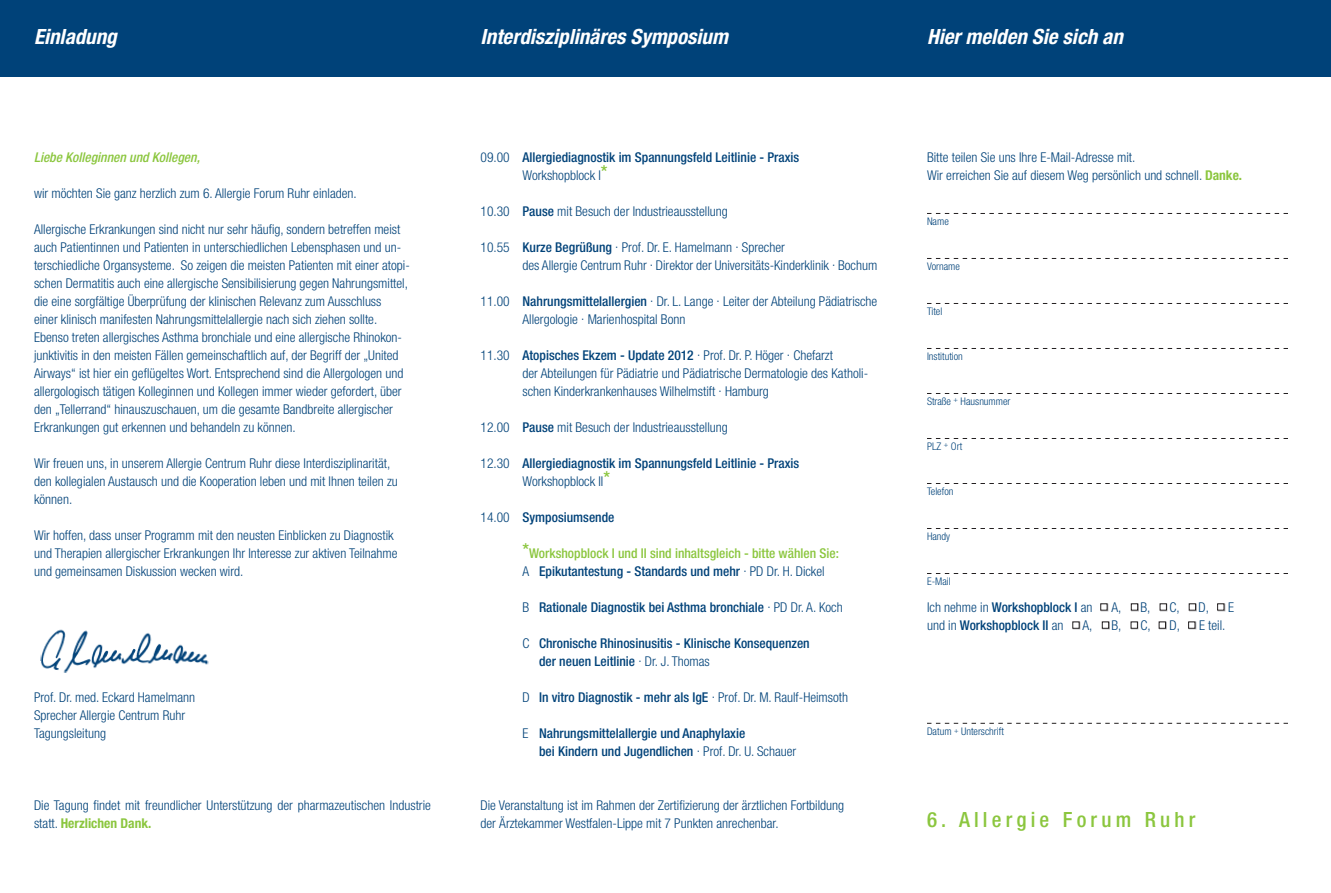
<style>
.page{position:relative;width:1331px;height:893px;background:#fff}
.page>*{position:absolute;margin:0;border:0;box-sizing:border-box;transform-origin:0 0}
.t1{font:italic 700 condensed 21px "Helvetica Neue";color:#fff}
.t2{font:500 condensed 21px "Helvetica Neue";letter-spacing:.2em;color:#8bc63e}
.t3{font:300 condensed 13.5px/18px "Helvetica Neue";color:#004279}
.t4{font:500 condensed 13.5px/18px "Helvetica Neue";color:#004279}
.t5{font:500 condensed 13.5px/18px "Helvetica Neue";color:#8bc63e}
.t6{font:italic 500 condensed 13.5px "Helvetica Neue";color:#8bc63e}
.t7{font:300 condensed 10.5px "Helvetica Neue";color:#004279}
.s1{font-weight:700;color:#8bc63e}
.s2{font-weight:300}
.s3{font-size:18px;color:#8bc63e}
.s4{font-weight:500}
.s5{font-size:18px}
.s6{font-weight:300;color:#004279}
.s7{color:#004279}
</style>
<div class="page">
<div style="left:0;top:0;width:1331px;height:77px;background:#004279"></div>
<img style="left:40px;top:629px;width:169px;height:44px">
<svg style="left:927px;top:213px;width:361px;height:1px"></svg>
<svg style="left:927px;top:258px;width:361px;height:1px"></svg>
<svg style="left:927px;top:303px;width:361px;height:1px"></svg>
<svg style="left:927px;top:348px;width:361px;height:1px"></svg>
<svg style="left:927px;top:393px;width:361px;height:1px"></svg>
<svg style="left:927px;top:438px;width:361px;height:1px"></svg>
<svg style="left:927px;top:483px;width:361px;height:1px"></svg>
<svg style="left:927px;top:528px;width:361px;height:1px"></svg>
<svg style="left:927px;top:573px;width:361px;height:1px"></svg>
<svg style="left:927px;top:723px;width:361px;height:1px"></svg>
<svg style="left:1101px;top:604px;width:7px;height:7px"></svg>
<div style="left:1100px;top:604px;width:7px;height:6px;border:1px solid #231f20"></div>
<svg style="left:1073px;top:622px;width:7px;height:7px"></svg>
<svg style="left:1131px;top:604px;width:8px;height:7px"></svg>
<div style="left:1131px;top:604px;width:7px;height:6px;background:#fff"></div>
<div style="left:1131px;top:604px;width:7px;height:6px;border:1px solid #231f20"></div>
<svg style="left:1102px;top:622px;width:8px;height:7px"></svg>
<div style="left:1102px;top:622px;width:7px;height:6px;background:#fff"></div>
<div style="left:1102px;top:622px;width:7px;height:6px;border:1px solid #231f20"></div>
<svg style="left:1160px;top:604px;width:8px;height:7px"></svg>
<div style="left:1160px;top:604px;width:7px;height:6px;border:1px solid #231f20"></div>
<div style="left:1131px;top:622px;width:7px;height:6px;border:1px solid #231f20"></div>
<svg style="left:1189px;top:604px;width:8px;height:7px"></svg>
<div style="left:1189px;top:604px;width:7px;height:6px;border:1px solid #231f20"></div>
<svg style="left:1159px;top:622px;width:8px;height:7px"></svg>
<div style="left:1159px;top:622px;width:7px;height:6px;border:1px solid #231f20"></div>
<svg style="left:1217px;top:604px;width:8px;height:7px"></svg>
<div style="left:1217px;top:604px;width:7px;height:6px;background:#fff"></div>
<div style="left:1217px;top:604px;width:7px;height:6px;border:1px solid #231f20"></div>
<svg style="left:1188px;top:622px;width:8px;height:7px"></svg>
<div style="left:1188px;top:622px;width:7px;height:6px;background:#fff"></div>
<div style="left:1188px;top:622px;width:7px;height:6px;border:1px solid #231f20"></div>
<h1 class="t1" style="left:34px;top:24px;width:84px">Einladung</h1>
<h1 class="t1" style="left:480px;top:24px;width:249px">Interdisziplinäres Symposium</h1>
<h1 class="t1" style="left:927px;top:24px;width:197px">Hier melden Sie sich an</h1>
<p class="t6" style="left:34px;top:149px;width:167px">Liebe Kolleginnen und Kollegen,</p>
<p class="t3" style="left:34px;top:184px;width:324px">wir möchten Sie ganz herzlich zum 6. Allergie Forum Ruhr einladen.</p>
<p class="t3" style="left:34px;top:220px;width:377px">Allergische Erkrankungen sind nicht nur sehr häufig, sondern betreffen meist auch Patientinnen und Patienten in unterschiedlichen Lebensphasen und un&shy;terschiedliche Organsysteme. So zeigen die meisten Patienten mit einer atopi&shy;schen Dermatitis auch eine allergische Sensibilisierung gegen Nahrungsmittel, die eine sorgfältige Überprüfung der klinischen Relevanz zum Ausschluss<br>einer klinisch manifesten Nahrungsmittelallergie nach sich ziehen sollte.<br>Ebenso treten allergisches Asthma bronchiale und eine allergische Rhinokon&shy;junktivitis in den meisten Fällen gemeinschaftlich auf, der Begriff der „United Airways“ ist hier ein geflügeltes Wort. Entsprechend sind die Allergologen und allergologisch tätigen Kolleginnen und Kollegen immer wieder gefordert, über den „Tellerrand“ hinauszuschauen, um die gesamte Bandbreite allergischer Erkrankungen gut erkennen und behandeln zu können.</p>
<p class="t3" style="left:34px;top:454px;width:365px">Wir freuen uns, in unserem Allergie Centrum Ruhr diese Interdisziplinarität, den kollegialen Austausch und die Kooperation leben und mit Ihnen teilen zu können.</p>
<p class="t3" style="left:34px;top:526px;width:365px">Wir hoffen, dass unser Programm mit den neusten Einblicken zu Diagnostik und Therapien allergischer Erkrankungen Ihr Interesse zur aktiven Teilnahme und gemeinsamen Diskussion wecken wird.</p>
<p class="t3" style="left:34px;top:688px;width:163px">Prof. Dr. med. Eckard Hamelmann<br>Sprecher Allergie Centrum Ruhr<br>Tagungsleitung</p>
<p class="t3" style="left:34px;top:796px;width:398px">Die Tagung findet mit freundlicher Unterstützung der pharmazeutischen Industrie statt. <span class="s1">Herzlichen Dank.</span></p>
<p class="t4" style="left:522px;top:148px;width:278px;text-indent:-42px"><span class="s2">09.00</span> Allergiediagnostik im Spannungsfeld Leitlinie - Praxis<br><span class="s2">Workshopblock I</span><span class="s3">*</span></p>
<p class="t3" style="left:480px;top:202px;width:249px">10.30 <span class="s4">Pause</span> mit Besuch der Industrieausstellung</p>
<p class="t3" style="left:522px;top:238px;width:356px;text-indent:-42px">10.55 <span class="s4">Kurze Begrüßung</span> . Prof. Dr. E. Hamelmann . Sprecher<br>des Allergie Centrum Ruhr . Direktor der Universitäts-Kinderklinik . Bochum</p>
<p class="t3" style="left:522px;top:292px;width:356px;text-indent:-42px">11.00 <span class="s4">Nahrungsmittelallergien</span> . Dr. L. Lange . Leiter der Abteilung Pädiatrische<br>Allergologie . Marienhospital Bonn</p>
<p class="t3" style="left:522px;top:346px;width:347px;text-indent:-42px">11.30 <span class="s4">Atopisches Ekzem - Update 2012</span> . Prof. Dr. P. Höger . Chefarzt<br>der Abteilungen für Pädiatrie und Pädiatrische Dermatologie des Katholi&shy;schen Kinderkrankenhauses Wilhelmstift . Hamburg</p>
<p class="t3" style="left:480px;top:418px;width:249px">12.00 <span class="s4">Pause</span> mit Besuch der Industrieausstellung</p>
<p class="t4" style="left:522px;top:454px;width:278px;text-indent:-42px"><span class="s2">12.30</span> Allergiediagnostik im Spannungsfeld Leitlinie - Praxis<br><span class="s2">Workshopblock II</span><span class="s3">*</span></p>
<p class="t4" style="left:480px;top:508px;width:135px"><span class="s2">14.00</span> Symposiumsende</p>
<p class="t5" style="left:522px;top:544px;width:318px"><span class="s5">*</span>Workshopblock I und II sind inhaltsgleich - bitte wählen Sie:<br><span class="s6">A</span> <span class="s7">Epikutantestung - Standards und mehr</span> <sup>.</sup> <span class="s6">PD Dr. H. Dickel</span></p>
<p class="t4" style="left:522px;top:598px;width:322px"><span class="s2">B</span> Rationale Diagnostik bei Asthma bronchiale <sup>.</sup> <span class="s2">PD Dr. A. Koch</span></p>
<p class="t4" style="left:539px;top:634px;width:272px;text-indent:-16px"><span class="s2">C</span> Chronische Rhinosinusitis - Klinische Konsequenzen der neuen Leitlinie <sup>.</sup> <span class="s2">Dr. J. Thomas</span></p>
<p class="t4" style="left:522px;top:688px;width:327px"><span class="s2">D</span> In vitro Diagnostik - mehr als IgE <sup>.</sup> <span class="s2">Prof. Dr. M. Raulf-Heimsoth</span></p>
<p class="t4" style="left:539px;top:724px;width:259px;text-indent:-16px"><span class="s2">E</span> Nahrungsmittelallergie und Anaphylaxie<br>bei Kindern und Jugendlichen <sup>.</sup> <span class="s2">Prof. Dr. U. Schauer</span></p>
<p class="t3" style="left:480px;top:796px;width:365px">Die Veranstaltung ist im Rahmen der Zertifizierung der ärztlichen Fortbildung der Ärztekammer Westfalen-Lippe mit 7 Punkten anrechenbar.</p>
<p class="t3" style="left:927px;top:148px;width:317px">Bitte teilen Sie uns Ihre E-Mail-Adresse mit.<br>Wir erreichen Sie auf diesem Weg persönlich und schnell. <span class="s1">Danke.</span></p>
<p class="t7" style="left:927px;top:215px;width:23px">Name</p>
<p class="t7" style="left:927px;top:260px;width:34px">Vorname</p>
<p class="t7" style="left:927px;top:305px;width:17px">Titel</p>
<p class="t7" style="left:927px;top:350px;width:37px">Institution</p>
<p class="t7" style="left:927px;top:395px;width:85px">Straße <sup>+</sup> Hausnummer</p>
<p class="t7" style="left:927px;top:440px;width:37px">PLZ <sup>+</sup> Ort</p>
<p class="t7" style="left:927px;top:485px;width:28px">Telefon</p>
<p class="t7" style="left:927px;top:530px;width:25px">Handy</p>
<p class="t7" style="left:927px;top:575px;width:25px">E-Mail</p>
<p class="t4" style="left:927px;top:598px;width:167px"><span class="s2">Ich nehme in</span> Workshopblock I <span class="s2">an</span></p>
<p class="t3" style="left:1111px;top:598px;width:11px">A,</p>
<p class="t3" style="left:1140px;top:598px;width:11px">B,</p>
<p class="t3" style="left:1169px;top:598px;width:12px">C,</p>
<p class="t3" style="left:1198px;top:598px;width:12px">D,</p>
<p class="t3" style="left:1228px;top:598px;width:7px">E</p>
<p class="t4" style="left:927px;top:616px;width:138px"><span class="s2">und in</span> Workshopblock II <span class="s2">an</span></p>
<p class="t3" style="left:1082px;top:616px;width:11px">A,</p>
<p class="t3" style="left:1111px;top:616px;width:11px">B,</p>
<p class="t3" style="left:1140px;top:616px;width:12px">C,</p>
<p class="t3" style="left:1169px;top:616px;width:12px">D,</p>
<p class="t3" style="left:1199px;top:616px;width:28px">E teil.</p>
<p class="t7" style="left:927px;top:725px;width:78px">Datum <sup>+</sup> Unterschrift</p>
<h1 class="t2" style="left:927px;top:807px;width:270px">6. Allergie Forum Ruhr</h1>
</div>
